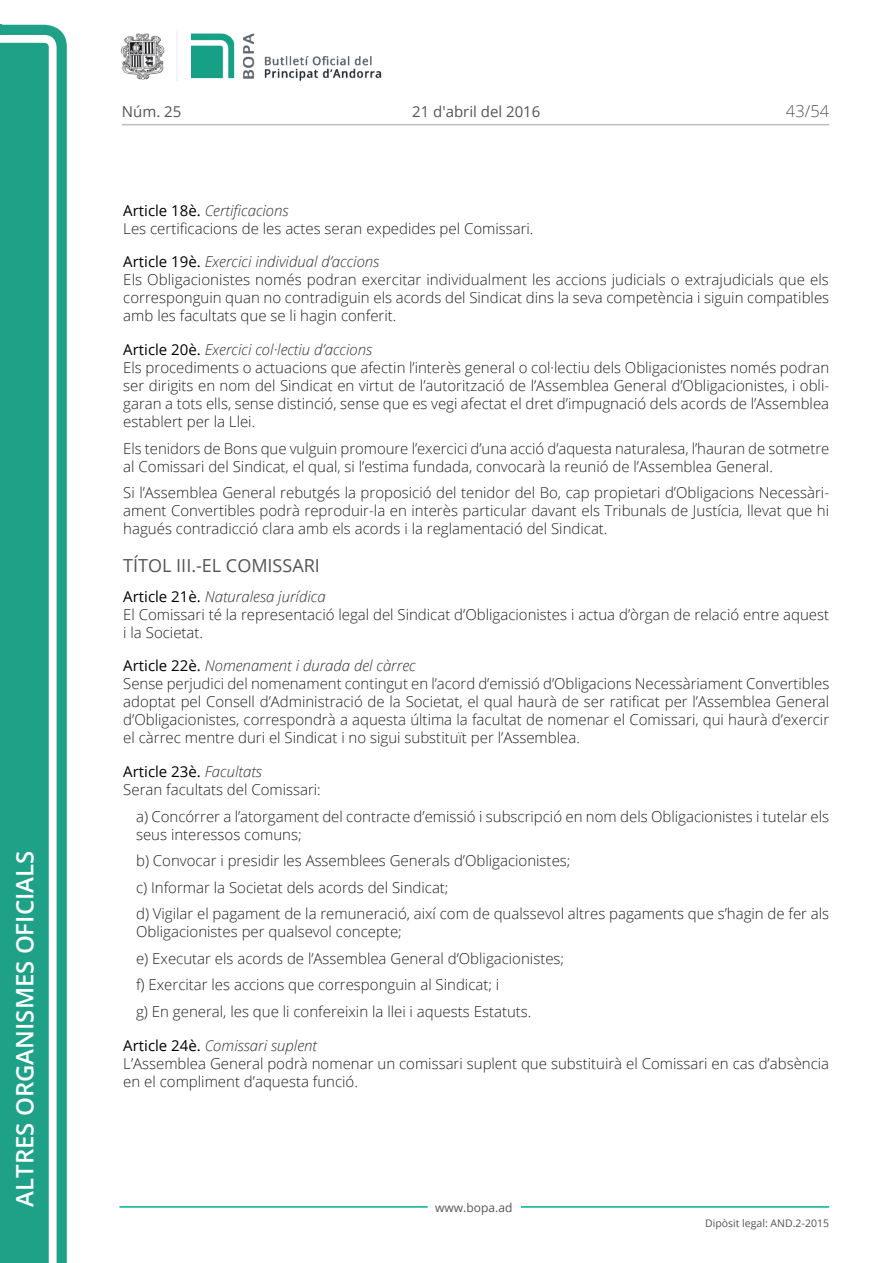
<style>
.page{position:relative;width:893px;height:1263px;background:#fff}
.page>*{position:absolute;margin:0;border:0;box-sizing:border-box;transform-origin:0 0}
.t1{font:600 24px "Open Sans";color:#fff}
.Titol_6{font:18px "Open Sans";color:#545454}
.t2{font:300 16.5px "Open Sans";color:#545454}
.Body_text{font:300 15px/18px "Open Sans";color:#231f20;text-align:justify}
.Body_text_i{font:300 15px/18px "Open Sans";color:#231f20}
.Titol_7{font:italic 300 15px "Open Sans";color:#303030}
.t3{font:15px "Open Sans";color:#545454}
.Titol_7-2{font:15px "Open Sans";color:#000}
.t4{font:12px "Open Sans";color:#545454}
.t5{font:10.5px "Open Sans";color:#545454}
.s1{font-weight:400;font-style:normal;color:#000}
.s2{font-weight:300;font-style:italic;color:#303030}
</style>
<div class="page">
<svg style="left:0;top:25px;width:67px;height:1238px;fill:#1ea187"></svg>
<div style="left:0;top:43px;width:49px;height:1220px;background:#1ea187"></div>
<img style="left:122px;top:32px;width:260px;height:49px">
<hr style="left:119px;top:1206px;width:309px;height:2px;background:#00ae91">
<hr style="left:521px;top:1206px;width:308px;height:2px;background:#00ae91">
<hr style="left:122px;top:124px;width:707px;height:1px;background:#bcbdc0">
<h1 class="t1" style="left:8px;top:1207px;width:358px;rotate:-90deg">Altres organismes oficials</h1>
<p class="t3" style="left:122px;top:102px;width:61px">Núm. 25</p>
<p class="t3" style="left:412px;top:102px;width:130px">21 d'abril del 2016</p>
<p class="t2" style="left:786px;top:100px;width:45px">43/54</p>
<p class="Titol_7" style="left:123px;top:200px;width:167px"><span class="s1">Article 18è.</span> Certificacions</p>
<p class="Body_text" style="left:123px;top:219px;width:412px">Les certificacions de les actes seran expedides pel Comissari.</p>
<p class="Titol_7" style="left:123px;top:252px;width:258px"><span class="s1">Article 19è.</span> Exercici individual d’accions</p>
<p class="Body_text" style="left:123px;top:270px;width:707px">Els Obligacionistes només podran exercitar individualment les accions judicials o extrajudicials que els corresponguin quan no contradiguin els acords del Sindicat dins la seva competència i siguin compatibles amb les facultats que se li hagin conferit.</p>
<p class="Titol_7" style="left:123px;top:339px;width:250px"><span class="s1">Article 20è.</span> Exercici col·lectiu d’accions</p>
<p class="Body_text" style="left:123px;top:358px;width:707px">Els procediments o actuacions que afectin l’interès general o col·lectiu dels Obligacionistes només podran ser dirigits en nom del Sindicat en virtut de l’autorització de l’Assemblea General d’Obligacionistes, i obli&shy;garan a tots ells, sense distinció, sense que es vegi afectat el dret d’impugnació dels acords de l’Assemblea establert per la Llei.</p>
<p class="Body_text" style="left:123px;top:439px;width:708px">Els tenidors de Bons que vulguin promoure l’exercici d’una acció d’aquesta naturalesa, l’hauran de sotmetre al Comissari del Sindicat, el qual, si l’estima fundada, convocarà la reunió de l’Assemblea General.</p>
<p class="Body_text" style="left:123px;top:483px;width:707px">Si l’Assemblea General rebutgés la proposició del tenidor del Bo, cap propietari d’Obligacions Necessàri&shy;ament Convertibles podrà reproduir-la en interès particular davant els Tribunals de Justícia, llevat que hi hagués contradicció clara amb els acords i la reglamentació del Sindicat.</p>
<p class="Titol_6" style="left:123px;top:553px;width:198px">TÍTOL III.-EL COMISSARI</p>
<p class="Titol_7" style="left:123px;top:586px;width:204px"><span class="s1">Article 21è.</span> Naturalesa jurídica</p>
<p class="Body_text" style="left:123px;top:605px;width:707px">El Comissari té la representació legal del Sindicat d’Obligacionistes i actua d’òrgan de relació entre aquest i la Societat.</p>
<p class="Titol_7" style="left:123px;top:656px;width:294px"><span class="s1">Article 22è.</span> Nomenament i durada del càrrec</p>
<p class="Body_text" style="left:123px;top:675px;width:707px">Sense perjudici del nomenament contingut en l’acord d’emissió d’Obligacions Necessàriament Convertibles adoptat pel Consell d’Administració de la Societat, el qual haurà de ser ratificat per l’Assemblea General d’Obligacionistes, correspondrà a aquesta última la facultat de nomenar el Comissari, qui haurà d’exercir el càrrec mentre duri el Sindicat i no sigui substituït per l’Assemblea.</p>
<p class="Titol_7-2" style="left:123px;top:761px;width:140px">Article 23è. <span class="s2">Facultats</span></p>
<p class="Body_text" style="left:123px;top:780px;width:199px">Seran facultats del Comissari:</p>
<p class="Body_text_i" style="left:136px;top:807px;width:695px">a) Concórrer a l’atorgament del contracte d’emissió i subscripció en nom dels Obligacionistes i tutelar els seus interessos comuns;</p>
<p class="Body_text_i" style="left:136px;top:851px;width:436px">b) Convocar i presidir les Assemblees Generals d’Obligacionistes;</p>
<p class="Body_text_i" style="left:136px;top:878px;width:314px">c) Informar la Societat dels acords del Sindicat;</p>
<p class="Body_text_i" style="left:136px;top:904px;width:695px">d) Vigilar el pagament de la remuneració, així com de qualssevol altres pagaments que s’hagin de fer als<br>Obligacionistes per qualsevol concepte;</p>
<p class="Body_text_i" style="left:136px;top:949px;width:430px">e) Executar els acords de l’Assemblea General d’Obligacionistes;</p>
<p class="Body_text_i" style="left:136px;top:975px;width:365px">f) Exercitar les accions que corresponguin al Sindicat; i</p>
<p class="Body_text_i" style="left:136px;top:1002px;width:397px">g) En general, les que li confereixin la llei i aquests Estatuts.</p>
<p class="Titol_7" style="left:123px;top:1035px;width:195px"><span class="s1">Article 24è.</span> Comissari suplent</p>
<p class="Body_text" style="left:123px;top:1054px;width:707px">L’Assemblea General podrà nomenar un comissari suplent que substituirà el Comissari en cas d’absència en el compliment d’aquesta funció.</p>
<p class="t4" style="left:435px;top:1199px;width:79px">www.bopa.ad</p>
<p class="t5" style="left:705px;top:1216px;width:125px">Dipòsit legal: AND.2-2015</p>
</div>
